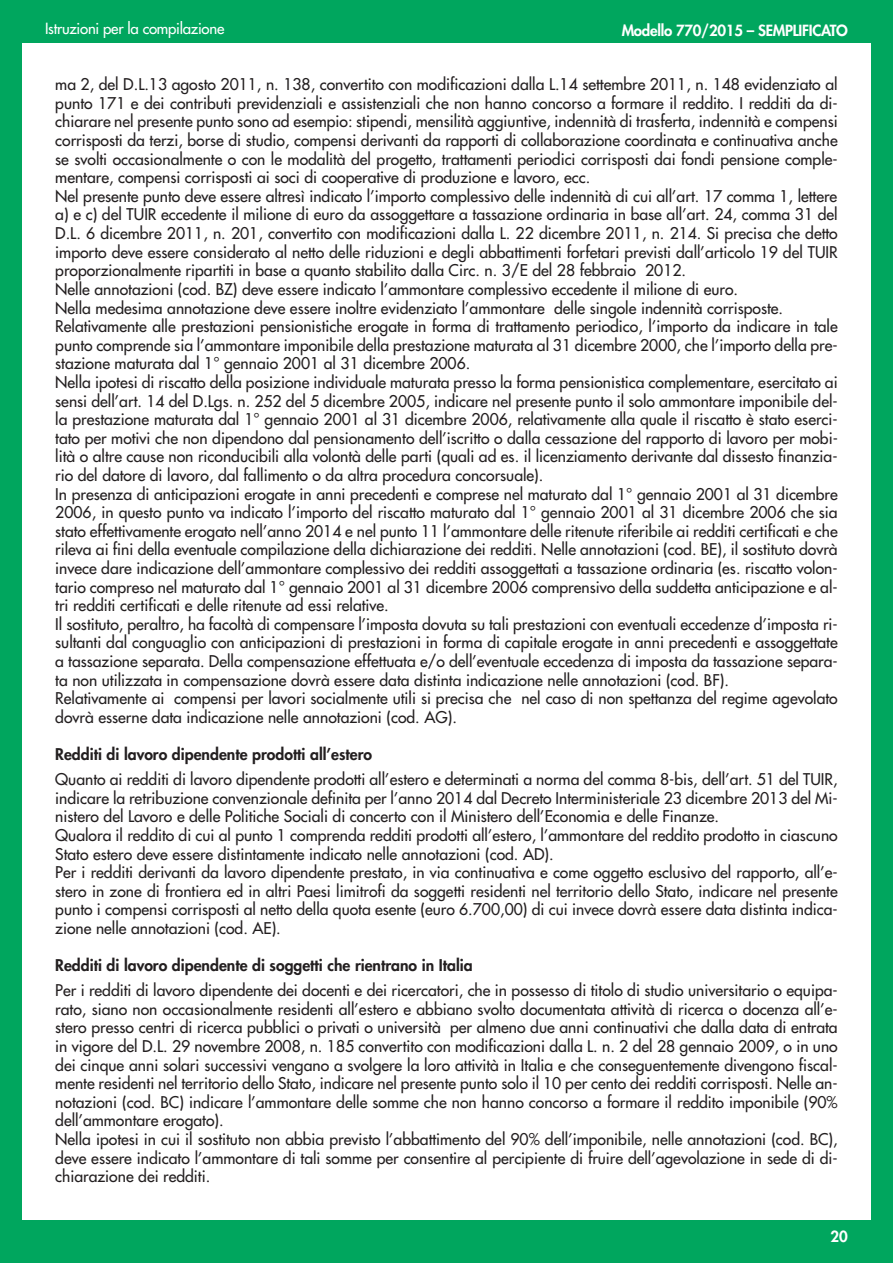
<style>
.page{position:relative;width:893px;height:1263px;background:#fff}
.page>*{position:absolute;margin:0;border:0;box-sizing:border-box;transform-origin:0 0}
.t1{font:15.75px/18.6px "Futura";color:#231f20}
.t2{font:800 15.75px "Futura";color:#231f20}
.t3{font:800 15px "Futura";letter-spacing:-.015em;color:#fff}
.t4{font:15px "Futura";letter-spacing:-.015em;color:#fff}
</style>
<div class="page">
<div style="left:0;top:43px;width:21px;height:1220px;background:#00a65e"></div>
<div style="left:872px;top:43px;width:21px;height:1177px;background:#00a65e"></div>
<div style="left:0;top:1220px;width:893px;height:43px;background:#00a65e"></div>
<div style="left:0;top:0;width:893px;height:43px;background:#00a65e"></div>
<p class="t4" style="left:45px;top:21px;width:181px">Istruzioni per la compilazione</p>
<p class="t3" style="left:622px;top:23px;width:228px">Modello 770/2015 – SEMPLIFICATO</p>
<p class="t1" style="left:55px;top:76px;width:784px">ma 2, del D.L.13 agosto 2011, n. 138, convertito con modificazioni dalla L.14 settembre 2011, n. 148 evidenziato al punto 171 e dei contributi previdenziali e assistenziali che non hanno concorso a formare il reddito. I redditi da di&shy;chiarare nel presente punto sono ad esempio: stipendi, mensilità aggiuntive, indennità di trasferta, indennità e compensi corrisposti da terzi, borse di studio, compensi derivanti da rapporti di collaborazione coordinata e continuativa anche se svolti occasionalmente o con le modalità del progetto, trattamenti periodici corrisposti dai fondi pensione comple&shy;mentare, compensi corrisposti ai soci di cooperative di produzione e lavoro, ecc.<br>Nel presente punto deve essere altresì indicato l’importo complessivo delle indennità di cui all’art. 17 comma 1, lettere a) e c) del TUIR eccedente il milione di euro da assoggettare a tassazione ordinaria in base all’art. 24, comma 31 del D.L. 6 dicembre 2011, n. 201, convertito con modificazioni dalla L. 22 dicembre 2011, n. 214. Si precisa che detto importo deve essere considerato al netto delle riduzioni e degli abbattimenti forfetari previsti dall’articolo 19 del TUIR proporzionalmente ripartiti in base a quanto stabilito dalla Circ. n. 3/E del 28 febbraio 2012.<br>Nelle annotazioni (cod. BZ) deve essere indicato l’ammontare complessivo eccedente il milione di euro.<br>Nella medesima annotazione deve essere inoltre evidenziato l’ammontare delle singole indennità corrisposte.<br>Relativamente alle prestazioni pensionistiche erogate in forma di trattamento periodico, l’importo da indicare in tale punto comprende sia l’ammontare imponibile della prestazione maturata al 31 dicembre 2000, che l’importo della pre&shy;stazione maturata dal 1° gennaio 2001 al 31 dicembre 2006.<br>Nella ipotesi di riscatto della posizione individuale maturata presso la forma pensionistica complementare, esercitato ai sensi dell’art. 14 del D.Lgs. n. 252 del 5 dicembre 2005, indicare nel presente punto il solo ammontare imponibile del&shy;la prestazione maturata dal 1° gennaio 2001 al 31 dicembre 2006, relativamente alla quale il riscatto è stato eserci&shy;tato per motivi che non dipendono dal pensionamento dell’iscritto o dalla cessazione del rapporto di lavoro per mobi&shy;lità o altre cause non riconducibili alla volontà delle parti (quali ad es. il licenziamento derivante dal dissesto finanzia&shy;rio del datore di lavoro, dal fallimento o da altra procedura concorsuale).<br>In presenza di anticipazioni erogate in anni precedenti e comprese nel maturato dal 1° gennaio 2001 al 31 dicembre 2006, in questo punto va indicato l’importo del riscatto maturato dal 1° gennaio 2001 al 31 dicembre 2006 che sia stato effettivamente erogato nell’anno 2014 e nel punto 11 l’ammontare delle ritenute riferibile ai redditi certificati e che rileva ai fini della eventuale compilazione della dichiarazione dei redditi. Nelle annotazioni (cod. BE), il sostituto dovrà invece dare indicazione dell’ammontare complessivo dei redditi assoggettati a tassazione ordinaria (es. riscatto volon&shy;tario compreso nel maturato dal 1° gennaio 2001 al 31 dicembre 2006 comprensivo della suddetta anticipazione e al&shy;tri redditi certificati e delle ritenute ad essi relative.<br>Il sostituto, peraltro, ha facoltà di compensare l’imposta dovuta su tali prestazioni con eventuali eccedenze d’imposta ri&shy;sultanti dal conguaglio con anticipazioni di prestazioni in forma di capitale erogate in anni precedenti e assoggettate a tassazione separata. Della compensazione effettuata e/o dell’eventuale eccedenza di imposta da tassazione separa&shy;ta non utilizzata in compensazione dovrà essere data distinta indicazione nelle annotazioni (cod. BF).<br>Relativamente ai compensi per lavori socialmente utili si precisa che nel caso di non spettanza del regime agevolato dovrà esserne data indicazione nelle annotazioni (cod. AG).</p>
<p class="t2" style="left:55px;top:747px;width:318px">Redditi di lavoro dipendente prodotti all’estero</p>
<p class="t1" style="left:55px;top:771px;width:784px">Quanto ai redditi di lavoro dipendente prodotti all’estero e determinati a norma del comma 8-bis, dell’art. 51 del TUIR, indicare la retribuzione convenzionale definita per l’anno 2014 dal Decreto Interministeriale 23 dicembre 2013 del Mi&shy;nistero del Lavoro e delle Politiche Sociali di concerto con il Ministero dell’Economia e delle Finanze.<br>Qualora il reddito di cui al punto 1 comprenda redditi prodotti all’estero, l’ammontare del reddito prodotto in ciascuno Stato estero deve essere distintamente indicato nelle annotazioni (cod. AD).<br>Per i redditi derivanti da lavoro dipendente prestato, in via continuativa e come oggetto esclusivo del rapporto, all’e&shy;stero in zone di frontiera ed in altri Paesi limitrofi da soggetti residenti nel territorio dello Stato, indicare nel presente punto i compensi corrisposti al netto della quota esente (euro 6.700,00) di cui invece dovrà essere data distinta indica&shy;zione nelle annotazioni (cod. AE).</p>
<p class="t2" style="left:55px;top:958px;width:419px">Redditi di lavoro dipendente di soggetti che rientrano in Italia</p>
<p class="t1" style="left:55px;top:982px;width:784px">Per i redditi di lavoro dipendente dei docenti e dei ricercatori, che in possesso di titolo di studio universitario o equipa&shy;rato, siano non occasionalmente residenti all’estero e abbiano svolto documentata attività di ricerca o docenza all’e&shy;stero presso centri di ricerca pubblici o privati o università per almeno due anni continuativi che dalla data di entrata in vigore del D.L. 29 novembre 2008, n. 185 convertito con modificazioni dalla L. n. 2 del 28 gennaio 2009, o in uno dei cinque anni solari successivi vengano a svolgere la loro attività in Italia e che conseguentemente divengono fiscal&shy;mente residenti nel territorio dello Stato, indicare nel presente punto solo il 10 per cento dei redditi corrisposti. Nelle an&shy;notazioni (cod. BC) indicare l’ammontare delle somme che non hanno concorso a formare il reddito imponibile (90% dell’ammontare erogato).<br>Nella ipotesi in cui il sostituto non abbia previsto l’abbattimento del 90% dell’imponibile, nelle annotazioni (cod. BC), deve essere indicato l’ammontare di tali somme per consentire al percipiente di fruire dell’agevolazione in sede di di&shy;chiarazione dei redditi.</p>
<p class="t3" style="left:831px;top:1229px;width:19px">20</p>
</div>
